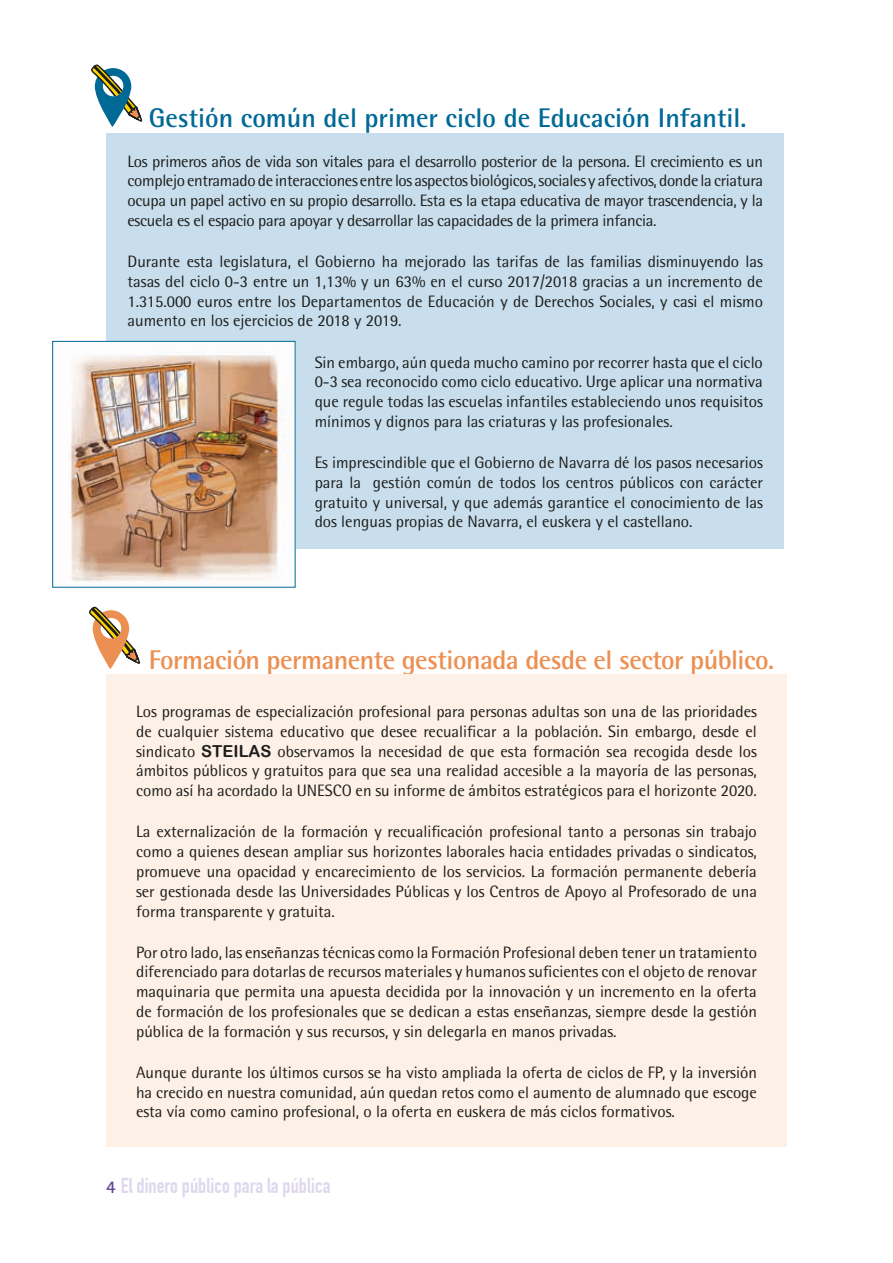
<style>
.page{position:relative;width:893px;height:1263px;background:#fff}
.page>*{position:absolute;margin:0;border:0;box-sizing:border-box;transform-origin:0 0}
.t1{font:700 27px "Rotis Semi Sans";letter-spacing:-.02em;color:#ec8f52}
.t2{font:700 27px "Rotis Semi Sans";color:#006996}
.t3{font:700 21px "DIN Condensed";color:#ded8ed}
.t4{font:16.5px/19.8px "Rotis Semi Sans";color:#1d1d1b;text-align:justify}
.s1{font-family:"Arial Rounded MT Bold"}
.s2{font-family:"Rotis Semi Sans";font-size:18px;color:#634696}
</style>
<div class="page">
<div style="left:106px;top:133px;width:678px;height:416px;background:#c8deec"></div>
<div style="left:106px;top:675px;width:681px;height:472px;background:#fdf0e6"></div>
<svg style="left:91px;top:64px;width:52px;height:63px"></svg>
<svg style="left:88px;top:606px;width:53px;height:63px"></svg>
<img style="left:68px;top:343px;width:225px;height:239px">
<div style="left:52px;top:341px;width:243px;height:246px;border:1px solid #006996"></div>
<h1 class="t2" style="left:149px;top:101px;width:599px">Gestión común del primer ciclo de Educación Infantil.</h1>
<p class="t4" style="left:128px;top:151px;width:637px">Los primeros años de vida son vitales para el desarrollo posterior de la persona. El crecimiento es un complejo entramado de interacciones entre los aspectos biológicos, sociales y afectivos, donde la criatura ocupa un papel activo en su propio desarrollo. Esta es la etapa educativa de mayor trascendencia, y la escuela es el espacio para apoyar y desarrollar las capacidades de la primera infancia.</p>
<p class="t4" style="left:128px;top:251px;width:637px">Durante esta legislatura, el Gobierno ha mejorado las tarifas de las familias disminuyendo las tasas del ciclo 0-3 entre un 1,13% y un 63% en el curso 2017/2018 gracias a un incremento de 1.315.000 euros entre los Departamentos de Educación y de Derechos Sociales, y casi el mismo aumento en los ejercicios de 2018 y 2019.</p>
<p class="t4" style="left:315px;top:352px;width:450px">Sin embargo, aún queda mucho camino por recorrer hasta que el ciclo 0-3 sea reconocido como ciclo educativo. Urge aplicar una normativa que regule todas las escuelas infantiles estableciendo unos requisitos mínimos y dignos para las criaturas y las profesionales.</p>
<p class="t4" style="left:315px;top:452px;width:450px">Es imprescindible que el Gobierno de Navarra dé los pasos necesarios para la gestión común de todos los centros públicos con carácter gratuito y universal, y que además garantice el conocimiento de las dos lenguas propias de Navarra, el euskera y el castellano.</p>
<h1 class="t1" style="left:149px;top:643px;width:627px">Formación permanente gestionada desde el sector público.</h1>
<p class="t4" style="left:136px;top:701px;width:622px">Los programas de especialización profesional para personas adultas son una de las prioridades de cualquier sistema educativo que desee recualificar a la población. Sin embargo, desde el sindicato <span class="s1">STEILAS</span> observamos la necesidad de que esta formación sea recogida desde los ámbitos públicos y gratuitos para que sea una realidad accesible a la mayoría de las personas, como así ha acordado la UNESCO en su informe de ámbitos estratégicos para el horizonte 2020.</p>
<p class="t4" style="left:136px;top:822px;width:622px">La externalización de la formación y recualificación profesional tanto a personas sin trabajo como a quienes desean ampliar sus horizontes laborales hacia entidades privadas o sindicatos, promueve una opacidad y encarecimiento de los servicios. La formación permanente debería ser gestionada desde las Universidades Públicas y los Centros de Apoyo al Profesorado de una forma transparente y gratuita.</p>
<p class="t4" style="left:136px;top:942px;width:622px">Por otro lado, las enseñanzas técnicas como la Formación Profesional deben tener un tratamiento diferenciado para dotarlas de recursos materiales y humanos suficientes con el objeto de renovar maquinaria que permita una apuesta decidida por la innovación y un incremento en la oferta de formación de los profesionales que se dedican a estas enseñanzas, siempre desde la gestión pública de la formación y sus recursos, y sin delegarla en manos privadas.</p>
<p class="t4" style="left:136px;top:1062px;width:622px">Aunque durante los últimos cursos se ha visto ampliada la oferta de ciclos de FP, y la inversión ha crecido en nuestra comunidad, aún quedan retos como el aumento de alumnado que escoge esta vía como camino profesional, o la oferta en euskera de más ciclos formativos.</p>
<p class="t3" style="left:106px;top:1173px;width:226px"><span class="s2">4</span> El dinero público para la pública</p>
</div>
